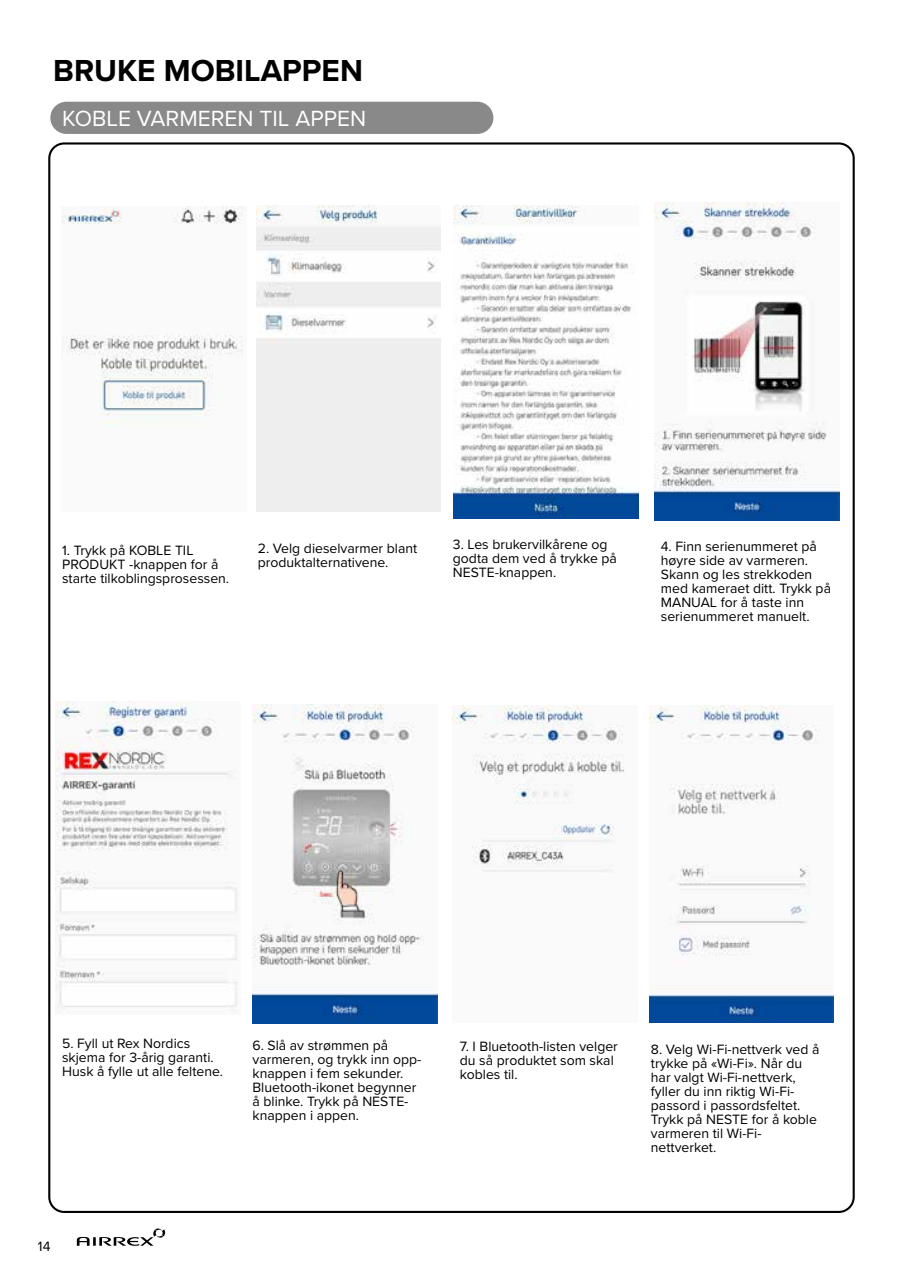
<style>
.page{position:relative;width:903px;height:1275px;background:#fff}
.page>*{position:absolute;margin:0;border:0;box-sizing:border-box;transform-origin:0 0}
.t1{font:700 31.5px "Proxima Nova";color:#000}
.t2{font:22.75px "Proxima Nova";color:#fff}
.t3{font:14px/14px "Proxima Nova";color:#000}
</style>
<div class="page">
<svg style="left:77px;top:1228px;width:88px;height:18px"></svg>
<div style="left:50px;top:102px;width:443px;height:32px;background:#898989;border-radius:16px"></div>
<img style="left:453px;top:706px;width:172px;height:166px">
<img style="left:252px;top:705px;width:185px;height:318px">
<img style="left:649px;top:706px;width:185px;height:317px">
<img style="left:56px;top:701px;width:181px;height:310px">
<img style="left:655px;top:202px;width:184px;height:319px">
<img style="left:61px;top:206px;width:182px;height:220px">
<img style="left:256px;top:206px;width:185px;height:306px">
<img style="left:454px;top:206px;width:184px;height:312px">
<h1 class="t1" style="left:53px;top:47px;width:311px">BRUKE MOBILAPPEN</h1>
<h2 class="t2" style="left:62px;top:102px;width:305px">KOBLE VARMEREN TIL APPEN</h2>
<p class="t3" style="left:258px;top:541px;width:161px">2. Velg dieselvarmer blant produktalternativene.</p>
<p class="t3" style="left:453px;top:537px;width:166px">3. Les brukervilkårene og godta dem ved å trykke på<br>NESTE-knappen.</p>
<p class="t3" style="left:62px;top:542px;width:169px">1. Trykk på KOBLE TIL<br>PRODUKT -knappen for å starte tilkoblingsprosessen.</p>
<p class="t3" style="left:661px;top:539px;width:172px">4. Finn serienummeret på høyre side av varmeren.<br>Skann og les strekkoden med kameraet ditt. Trykk på<br>MANUAL for å taste inn serienummeret manuelt.</p>
<p class="t3" style="left:62px;top:1036px;width:162px">5. Fyll ut Rex Nordics skjema for 3-årig garanti.<br>Husk å fylle ut alle feltene.</p>
<p class="t3" style="left:252px;top:1037px;width:170px">6. Slå av strømmen på varmeren, og trykk inn opp&shy;knappen i fem sekunder.<br>Bluetooth-ikonet begynner å blinke. Trykk på NESTE&shy;knappen i appen.</p>
<p class="t3" style="left:651px;top:1041px;width:170px">8. Velg Wi-Fi-nettverk ved å trykke på «Wi-Fi». Når du har valgt Wi-Fi-nettverk, fyller du inn riktig Wi-Fi&shy;passord i passordsfeltet.<br>Trykk på NESTE for å koble varmeren til Wi-Fi&shy;nettverket.</p>
<p class="t3" style="left:460px;top:1039px;width:159px">7. I Bluetooth-listen velger du så produktet som skal kobles til.</p>
<p class="t3" style="left:38px;top:1239px;width:14px">14</p>
</div>
